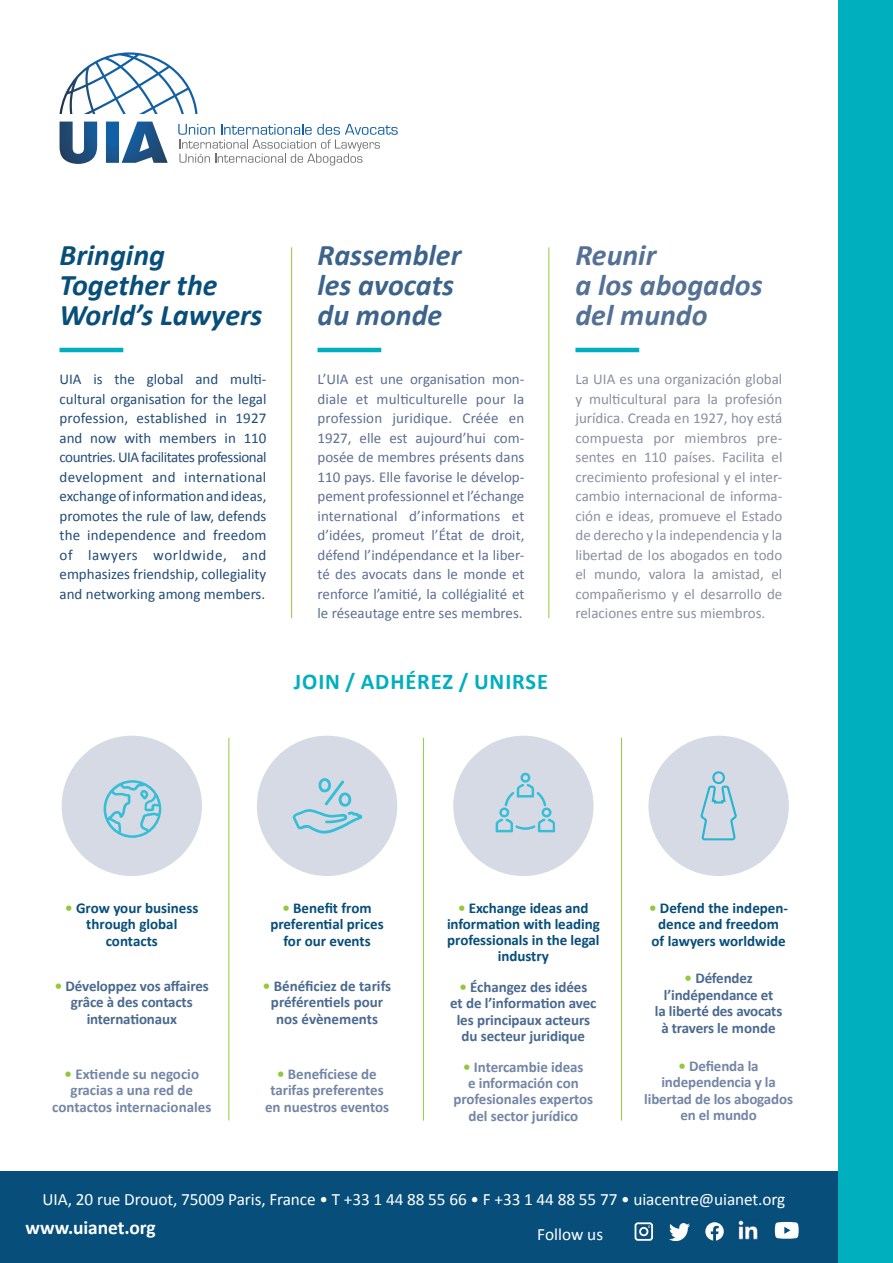
<style>
.page{position:relative;width:893px;height:1263px;background:#fff}
.page>*{position:absolute;margin:0;border:0;box-sizing:border-box;transform-origin:0 0}
.t1{font:italic 700 30px/30px "Calibri";color:#074e7a}
.t2{font:italic 700 30px/30px "Calibri";color:#3c648b}
.t3{font:italic 700 30px/30px "Calibri";color:#547195}
.t4{font:700 22.5px "Calibri";letter-spacing:.04em;color:#00afbe}
.t5{font:700 19.5px "Calibri";letter-spacing:-.005em;color:#fff}
.t6{font:17.25px "Calibri";letter-spacing:-.005em;color:#fff}
.t7{font:15px/19.5px "Calibri";color:#5e6f93;text-align:justify}
.t8{font:15px/19.5px "Calibri";color:#8a8fa0;text-align:justify}
.t9{font:15px/19.5px "Calibri";color:#224c77;text-align:justify}
.t10{font:700 15px/16.5px "Calibri";letter-spacing:-.01em;color:#4b6a90;text-align:center}
.t11{font:700 15px/16.5px "Calibri";letter-spacing:-.005em;color:#7486a6;text-align:center}
.t12{font:700 15px/16.5px "Calibri";letter-spacing:-.005em;color:#074e7a;text-align:center}
.s1{color:#94c83c}
</style>
<div class="page">
<div style="left:0;top:1171px;width:893px;height:92px;background:#074e7a"></div>
<hr style="left:60px;top:348px;width:63px;height:4px;background:#00afbe">
<hr style="left:317px;top:348px;width:64px;height:4px;background:#00afbe">
<hr style="left:575px;top:348px;width:64px;height:4px;background:#00afbe">
<div style="left:62px;top:736px;width:140px;height:140px;background:#d6dae5;border-radius:50%"></div>
<svg style="left:104px;top:780px;width:57px;height:58px"></svg>
<div style="left:453px;top:736px;width:141px;height:140px;background:#d6dae5;border-radius:50%"></div>
<svg style="left:496px;top:773px;width:59px;height:59px"></svg>
<div style="left:648px;top:736px;width:141px;height:140px;background:#d6dae5;border-radius:50%"></div>
<svg style="left:700px;top:771px;width:37px;height:69px"></svg>
<div style="left:257px;top:736px;width:140px;height:140px;background:#d6dae5;border-radius:50%"></div>
<svg style="left:292px;top:778px;width:70px;height:55px"></svg>
<hr style="left:228px;top:738px;width:1px;height:382px;background:#94c83c">
<hr style="left:423px;top:738px;width:1px;height:382px;background:#94c83c">
<hr style="left:621px;top:738px;width:1px;height:382px;background:#94c83c">
<svg style="left:178px;top:124px;width:220px;height:41px"></svg>
<svg style="left:60px;top:122px;width:37px;height:42px"></svg>
<svg style="left:106px;top:122px;width:62px;height:41px"></svg>
<svg style="left:60px;top:52px;width:138px;height:62px"></svg>
<hr style="left:291px;top:247px;width:1px;height:371px;background:#94c83c">
<hr style="left:548px;top:247px;width:1px;height:371px;background:#94c83c">
<img style="left:669px;top:1223px;width:21px;height:17px">
<svg style="left:705px;top:1222px;width:19px;height:18px"></svg>
<img style="left:738px;top:1220px;width:20px;height:20px">
<svg style="left:775px;top:1222px;width:24px;height:17px"></svg>
<div style="left:839px;top:0;width:54px;height:1263px;background:#00afbe"></div>
<svg style="left:634px;top:1222px;width:19px;height:19px"></svg>
<h1 class="t1" style="left:60px;top:240px;width:204px">Bringing<br>Together the<br>World’s Lawyers</h1>
<p class="t9" style="left:60px;top:369px;width:209px">UIA is the global and multi&shy;cultural organisation for the legal profession, established in 1927 and now with members in 110 countries. UIA facilitates professional development and international exchange of information and ideas, promotes the rule of law, defends the independence and freedom of lawyers worldwide, and emphasizes friendship, collegiality and networking among members.</p>
<h1 class="t2" style="left:317px;top:240px;width:145px">Rassembler les avocats du monde</h1>
<p class="t7" style="left:317px;top:369px;width:208px">L’UIA est une organisation mon&shy;diale et multiculturelle pour la profession juridique. Créée en 1927, elle est aujourd’hui com&shy;posée de membres présents dans 110 pays. Elle favorise le dévelop&shy;pement professionnel et l’échange international d’informations et d’idées, promeut l’État de droit, défend l’indépendance et la liber&shy;té des avocats dans le monde et renforce l’amitié, la collégialité et le réseautage entre ses membres.</p>
<h2 class="t4" style="left:294px;top:667px;width:256px">JOIN / ADHÉREZ / UNIRSE</h2>
<h1 class="t3" style="left:575px;top:240px;width:189px">Reunir<br>a los abogados del mundo</h1>
<p class="t8" style="left:575px;top:369px;width:208px">La UIA es una organización global y multicultural para la profesión jurídica. Creada en 1927, hoy está compuesta por miembros pre&shy;sentes en 110 países. Facilita el crecimiento profesional y el inter&shy;cambio internacional de informa&shy;ción e ideas, promueve el Estado de derecho y la independencia y la libertad de los abogados en todo el mundo, valora la amistad, el compañerismo y el desarrollo de relaciones entre sus miembros.</p>
<p class="t12" style="left:65px;top:899px;width:135px"><span class="s1">•</span> Grow your business through global contacts</p>
<p class="t10" style="left:55px;top:977px;width:155px"><span class="s1">•</span> Développez vos affaires grâce à des contacts internationaux</p>
<p class="t11" style="left:52px;top:1065px;width:161px"><span class="s1">•</span> Extiende su negocio gracias a una red de contactos internacionales</p>
<p class="t12" style="left:270px;top:899px;width:115px"><span class="s1">•</span> Benefit from preferential prices for our events</p>
<p class="t10" style="left:263px;top:977px;width:130px"><span class="s1">•</span> Bénéficiez de tarifs préférentiels pour nos évènements</p>
<p class="t11" style="left:265px;top:1065px;width:125px"><span class="s1">•</span> Benefíciese de tarifas preferentes en nuestros eventos</p>
<p class="t12" style="left:447px;top:899px;width:154px"><span class="s1">•</span> Exchange ideas and information with leading professionals in the legal industry</p>
<p class="t10" style="left:450px;top:979px;width:148px"><span class="s1">•</span> Échangez des idées<br>et de l’information avec les principaux acteurs du secteur juridique</p>
<p class="t11" style="left:453px;top:1059px;width:141px"><span class="s1">•</span> Intercambie ideas<br>e información con profesionales expertos del sector jurídico</p>
<p class="t12" style="left:649px;top:899px;width:141px"><span class="s1">•</span> Defend the indepen&shy;dence and freedom<br>of lawyers worldwide</p>
<p class="t10" style="left:655px;top:970px;width:129px"><span class="s1">•</span> Défendez l’indépendance et<br>la liberté des avocats à travers le monde</p>
<p class="t11" style="left:644px;top:1057px;width:150px"><span class="s1">•</span> Defienda la independencia y la libertad de los abogados en el mundo</p>
<p class="t6" style="left:43px;top:1188px;width:744px">UIA, 20 rue Drouot, 75009 Paris, France • T +33 1 44 88 55 66 • F +33 1 44 88 55 77 • uiacentre@uianet.org</p>
<h3 class="t5" style="left:26px;top:1215px;width:132px">www.uianet.org</h3>
<p class="t6" style="left:537px;top:1223px;width:67px">Follow us</p>
</div>
